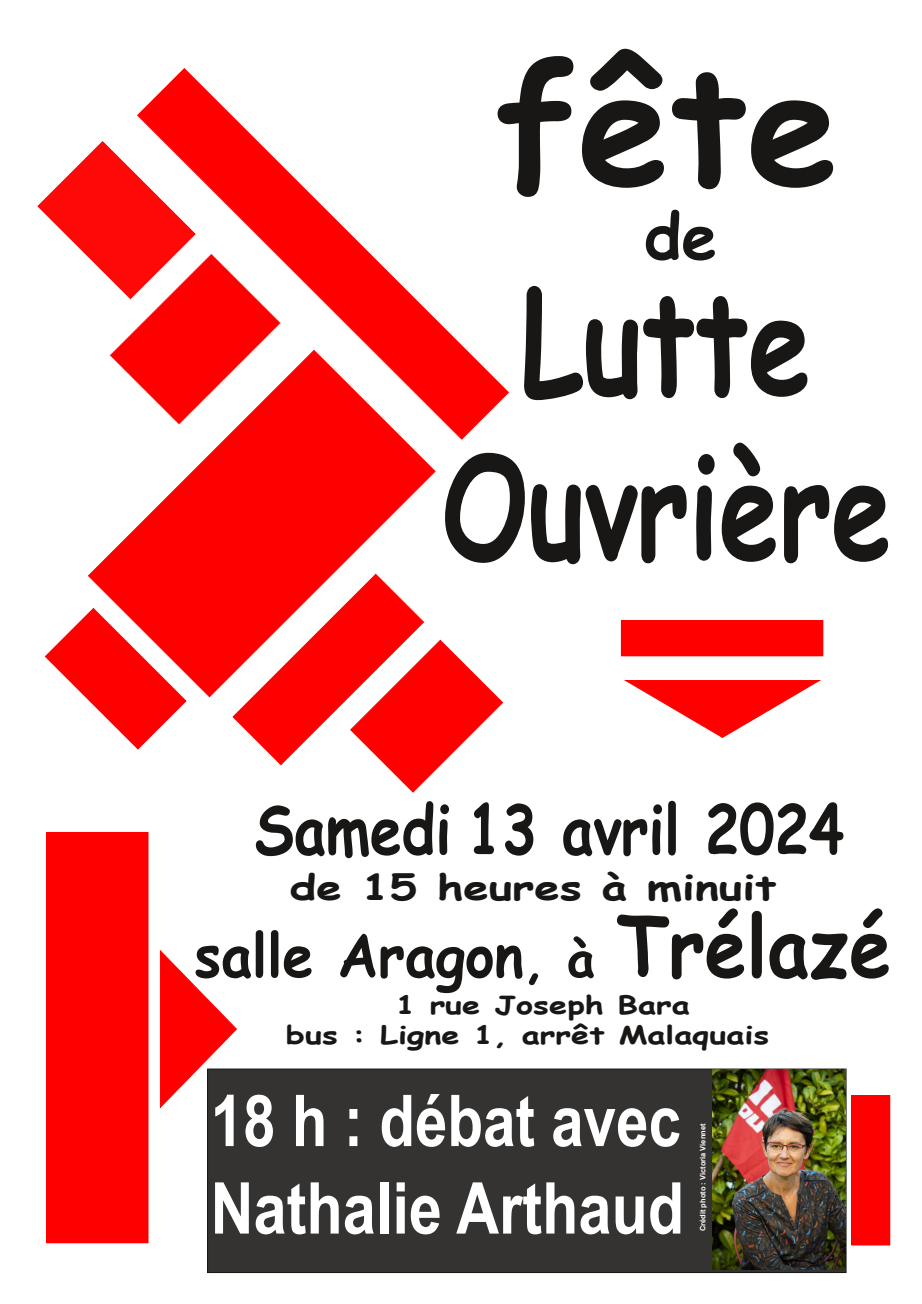
<style>
.page{position:relative;width:922px;height:1304px;background:#fff}
.page>*{position:absolute;margin:0;border:0;box-sizing:border-box;transform-origin:0 0}
.t1{font:700 164px "Comic Sans MS";color:#181715}
.t2{font:700 143px/165px "Comic Sans MS";color:#181715;text-align:center;scale:.79 1}
.t3{font:700 71.5px/87.5px "Arial";color:#fff;scale:.82 1}
.t4{font:700 68px "Comic Sans MS";color:#181715;scale:.84 1}
.t5{font:700 63.5px "Comic Sans MS";color:#181715}
.t6{font:700 59.5px "Comic Sans MS";color:#181715;scale:.93 1}
.t7{font:700 35px "Comic Sans MS";color:#181715;scale:1.3 1}
.t8{font:700 25px/29.7px "Comic Sans MS";color:#181715;scale:1.3 1}
.t9{font:700 7.5px "Arial";letter-spacing:.005em;color:#fff}
.s1{font-size:50px}
.s2{font-size:84px}
</style>
<div class="page">
<svg style="left:137px;top:68px;width:372px;height:372px"></svg>
<svg style="left:37px;top:141px;width:244px;height:209px"></svg>
<svg style="left:88px;top:350px;width:347px;height:347px"></svg>
<svg style="left:45px;top:608px;width:141px;height:142px"></svg>
<svg style="left:625px;top:680px;width:195px;height:58px"></svg>
<svg style="left:160px;top:950px;width:77px;height:158px"></svg>
<div style="left:47px;top:832px;width:101px;height:411px;background:#f00"></div>
<svg style="left:232px;top:574px;width:271px;height:219px"></svg>
<div style="left:621px;top:621px;width:201px;height:35px;background:#f00"></div>
<div style="left:621px;top:620px;width:201px;height:36px;border:1px solid #f00"></div>
<div style="left:851px;top:1096px;width:38px;height:149px;background:#f00"></div>
<div style="left:207px;top:1069px;width:638px;height:203px;background:#343332"></div>
<div style="left:207px;top:1069px;width:639px;height:204px;border:1px solid #181715"></div>
<img style="left:712px;top:1069px;width:133px;height:201px">
<h1 class="t1" style="left:494px;top:3px;width:346px">fête</h1>
<h3 class="t5" style="left:644px;top:189px;width:74px">de</h3>
<h2 class="t2" style="left:442px;top:253px;width:571px">Lutte<br>Ouvrière</h2>
<h3 class="t4" style="left:254px;top:779px;width:703px">Samedi 13 avril 2024</h3>
<h3 class="t7" style="left:290px;top:862px;width:376px">de 15 heures à minuit</h3>
<h3 class="t6" style="left:194px;top:911px;width:751px">salle Aragon<span class="s1">, à</span> <span class="s2">Trélazé</span></h3>
<p class="t8" style="left:286px;top:989px;width:373px;text-indent:110px">1 rue Joseph Bara<br>bus : Ligne 1, arrêt Malaquais</p>
<h3 class="t3" style="left:210px;top:1077px;width:578px">18 h : débat avec<br>Nathalie Arthaud</h3>
<p class="t9" style="left:698px;top:1231px;width:109px;rotate:-90deg">Crédit photo : Victoria Viennet</p>
</div>
